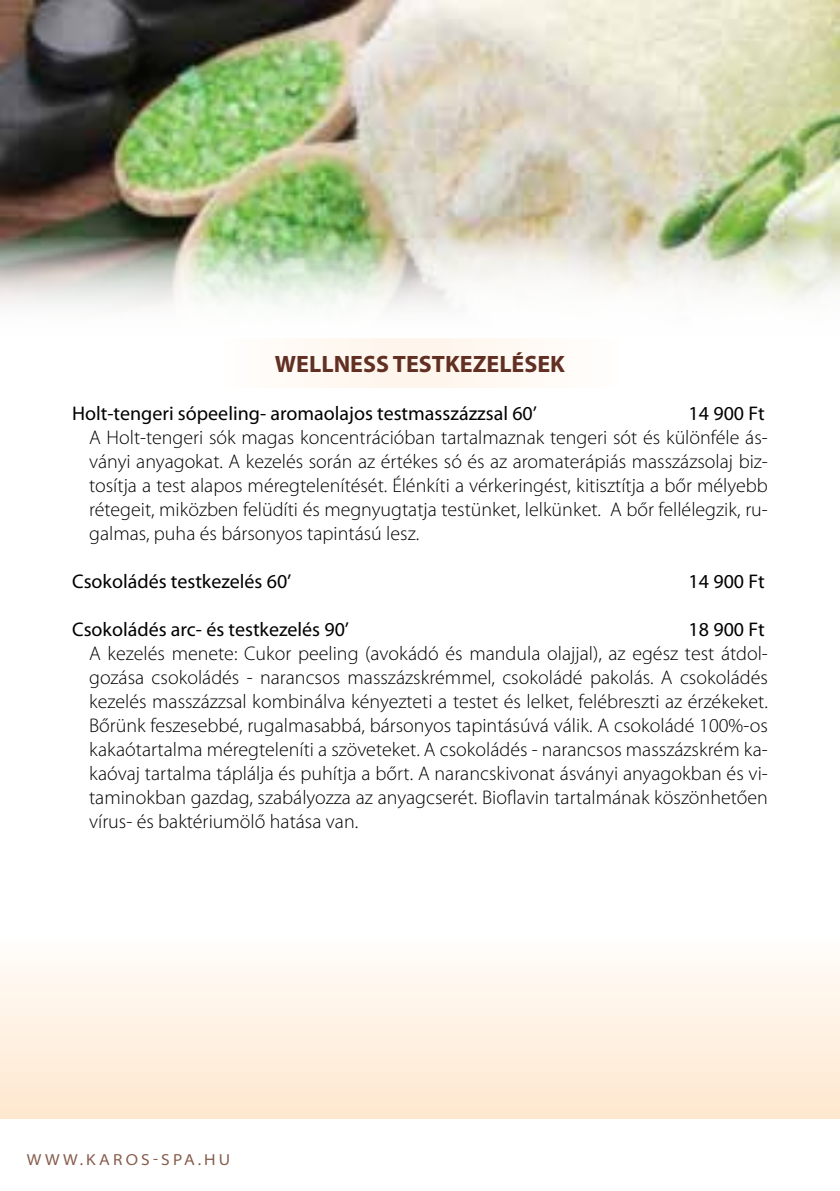
<style>
.page{position:relative;width:840px;height:1191px;background:#fff}
.page>*{position:absolute;margin:0;border:0;box-sizing:border-box;transform-origin:0 0}
.t1{font:700 23.8px "Myriad Pro";color:#622f23}
.t2{font:300 19.8px/24px "Myriad Pro";color:#000;text-align:justify}
.t3{font:19.8px "Myriad Pro";color:#000}
.t4{font:semi-expanded 16px "Myriad Pro";letter-spacing:.2em;color:#855c4b}
</style>
<div class="page">
<div style="left:0;top:935px;width:839px;height:184px;background:linear-gradient(to bottom,#fffdfc,#fee7ce)"></div>
<img style="left:0;top:0;width:839px;height:307px">
<div style="left:221px;top:338px;width:397px;height:50px;background:#fff9f3"></div>
<p class="t1" style="left:275px;top:348px;width:291px">WELLNESS TESTKEZELÉSEK</p>
<p class="t3" style="left:72px;top:401px;width:466px">Holt-tengeri sópeeling- aromaolajos testmasszázzsal 60’</p>
<p class="t3" style="left:688px;top:401px;width:78px">14 900 Ft</p>
<p class="t2" style="left:89px;top:425px;width:680px">A Holt-tengeri sók magas koncentrációban tartalmaznak tengeri sót és különféle ás&shy;ványi anyagokat. A kezelés során az értékes só és az aromaterápiás masszázsolaj biz&shy;tosítja a test alapos méregtelenítését. Élénkíti a vérkeringést, kitisztítja a bőr mélyebb rétegeit, miközben felüdíti és megnyugtatja testünket, lelkünket. A bőr fellélegzik, ru&shy;galmas, puha és bársonyos tapintású lesz.</p>
<p class="t3" style="left:72px;top:569px;width:221px">Csokoládés testkezelés 60’</p>
<p class="t3" style="left:688px;top:569px;width:78px">14 900 Ft</p>
<p class="t3" style="left:72px;top:617px;width:278px">Csokoládés arc- és testkezelés 90’</p>
<p class="t3" style="left:688px;top:617px;width:78px">18 900 Ft</p>
<p class="t2" style="left:89px;top:641px;width:680px">A kezelés menete: Cukor peeling (avokádó és mandula olajjal), az egész test átdol&shy;gozása csokoládés - narancsos masszázskrémmel, csokoládé pakolás. A csokoládés kezelés masszázzsal kombinálva kényezteti a testet és lelket, felébreszti az érzékeket.<br>Bőrünk feszesebbé, rugalmasabbá, bársonyos tapintásúvá válik. A csokoládé 100%-os kakaótartalma méregteleníti a szöveteket. A csokoládés - narancsos masszázskrém ka&shy;kaóvaj tartalma táplálja és puhítja a bőrt. A narancskivonat ásványi anyagokban és vi&shy;taminokban gazdag, szabályozza az anyagcserét. Bioflavin tartalmának köszönhetően vírus- és baktériumölő hatása van.</p>
<p class="t4" style="left:27px;top:1150px;width:205px">WWW.KAROS-SPA.HU</p>
</div>
